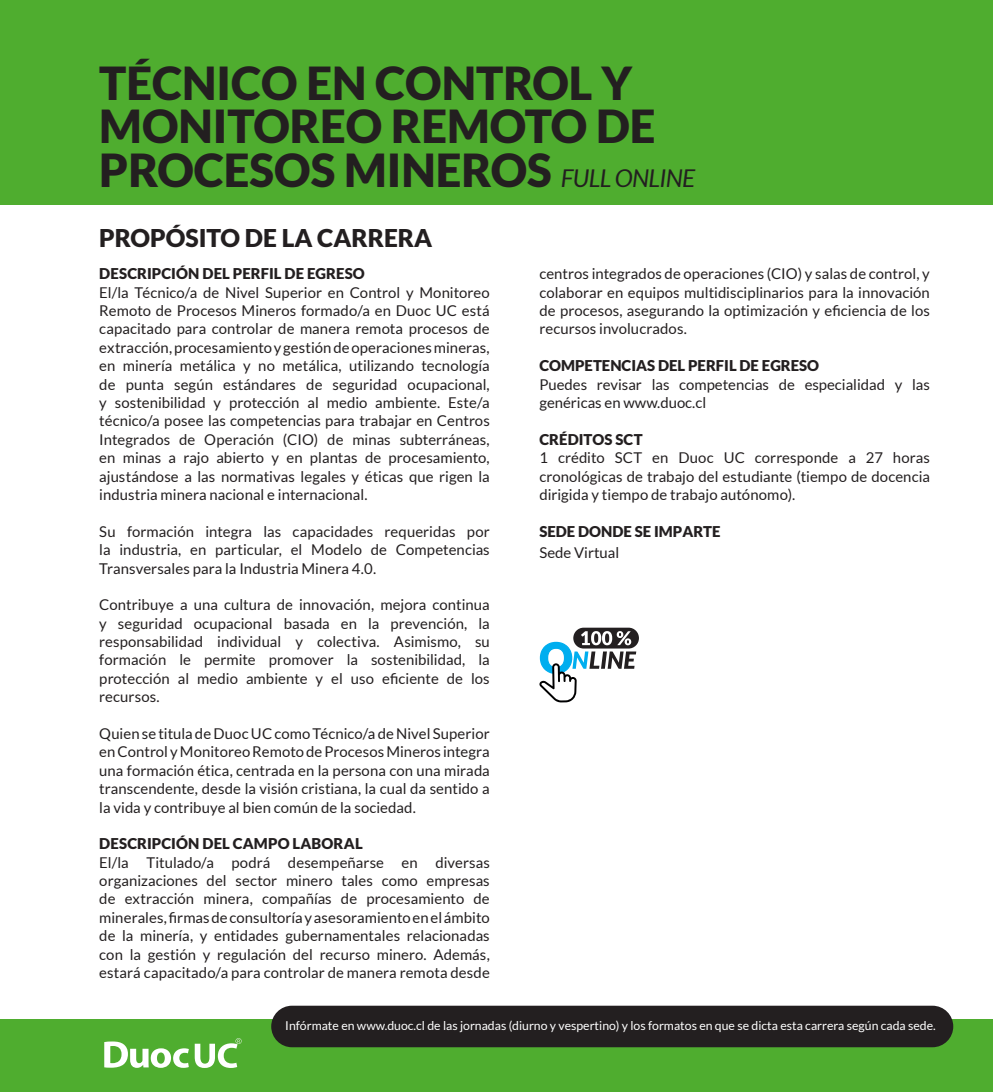
<style>
.page{position:relative;width:993px;height:1092px;background:#fff}
.page>*{position:absolute;margin:0;border:0;box-sizing:border-box;transform-origin:0 0}
.t1{font:900 45.5px/43.8px "Lato";color:#231f20}
.t2{font:900 24.5px "Lato";color:#231f20}
.t3{font:14.88px/18.4px "Lato";color:#231f20;text-align:justify}
.t4{font:900 14.88px "Lato";color:#231f20}
.t5{font:12.25px "Lato";color:#fff}
.s1{font-weight:400;font-style:italic;font-size:24.5px}
</style>
<div class="page">
<div style="left:0;top:1019px;width:992px;height:72px;background:#4fad2f"></div>
<div style="left:271px;top:1005px;width:681px;height:42px;background:#231f20;border-radius:21px"></div>
<div style="left:0;top:0;width:992px;height:204px;background:#4fad2f"></div>
<svg style="left:104px;top:1041px;width:85px;height:26px"></svg>
<svg style="left:195px;top:1038px;width:46px;height:29px"></svg>
<div style="left:573px;top:627px;width:65px;height:21px;background:#231f20;border-radius:10px"></div>
<svg style="left:539px;top:631px;width:97px;height:71px"></svg>
<p class="t1" style="left:99px;top:60px;width:597px">TÉCNICO EN CONTROL Y<br>MONITOREO REMOTO DE<br>PROCESOS MINEROS <span class="s1">FULL ONLINE</span></p>
<h2 class="t2" style="left:99px;top:224px;width:334px">PROPÓSITO DE LA CARRERA</h2>
<p class="t4" style="left:99px;top:265px;width:267px">DESCRIPCIÓN DEL PERFIL DE EGRESO</p>
<p class="t3" style="left:99px;top:283px;width:392px">El/la Técnico/a de Nivel Superior en Control y Monitoreo Remoto de Procesos Mineros formado/a en Duoc UC está capacitado para controlar de manera remota procesos de extracción, procesamiento y gestión de operaciones mineras, en minería metálica y no metálica, utilizando tecnología de punta según estándares de seguridad ocupacional, y sostenibilidad y protección al medio ambiente. Este/a técnico/a posee las competencias para trabajar en Centros Integrados de Operación (CIO) de minas subterráneas, en minas a rajo abierto y en plantas de procesamiento, ajustándose a las normativas legales y éticas que rigen la industria minera nacional e internacional.</p>
<p class="t3" style="left:99px;top:522px;width:392px">Su formación integra las capacidades requeridas por la industria, en particular, el Modelo de Competencias Transversales para la Industria Minera 4.0.</p>
<p class="t3" style="left:99px;top:595px;width:392px">Contribuye a una cultura de innovación, mejora continua y seguridad ocupacional basada en la prevención, la responsabilidad individual y colectiva. Asimismo, su formación le permite promover la sostenibilidad, la protección al medio ambiente y el uso eficiente de los recursos.</p>
<p class="t3" style="left:99px;top:724px;width:392px">Quien se titula de Duoc UC como Técnico/a de Nivel Superior en Control y Monitoreo Remoto de Procesos Mineros integra una formación ética, centrada en la persona con una mirada transcendente, desde la visión cristiana, la cual da sentido a la vida y contribuye al bien común de la sociedad.</p>
<p class="t4" style="left:99px;top:835px;width:265px">DESCRIPCIÓN DEL CAMPO LABORAL</p>
<p class="t3" style="left:99px;top:852px;width:392px">El/la Titulado/a podrá desempeñarse en diversas organizaciones del sector minero tales como empresas de extracción minera, compañías de procesamiento de minerales, firmas de consultoría y asesoramiento en el ámbito de la minería, y entidades gubernamentales relacionadas con la gestión y regulación del recurso minero. Además, estará capacitado/a para controlar de manera remota desde</p>
<p class="t3" style="left:539px;top:264px;width:392px">centros integrados de operaciones (CIO) y salas de control, y colaborar en equipos multidisciplinarios para la innovación de procesos, asegurando la optimización y eficiencia de los recursos involucrados.</p>
<p class="t4" style="left:539px;top:357px;width:281px">COMPETENCIAS DEL PERFIL DE EGRESO</p>
<p class="t3" style="left:539px;top:375px;width:392px">Puedes revisar las competencias de especialidad y las genéricas en www.duoc.cl</p>
<p class="t4" style="left:539px;top:430px;width:105px">CRÉDITOS SCT</p>
<p class="t3" style="left:539px;top:448px;width:392px">1 crédito SCT en Duoc UC corresponde a 27 horas cronológicas de trabajo del estudiante (tiempo de docencia dirigida y tiempo de trabajo autónomo).</p>
<p class="t4" style="left:539px;top:522px;width:182px">SEDE DONDE SE IMPARTE</p>
<p class="t3" style="left:539px;top:543px;width:81px">Sede Virtual</p>
<p class="t5" style="left:285px;top:1019px;width:652px">Infórmate en www.duoc.cl de las jornadas (diurno y vespertino) y los formatos en que se dicta esta carrera según cada sede.</p>
</div>
